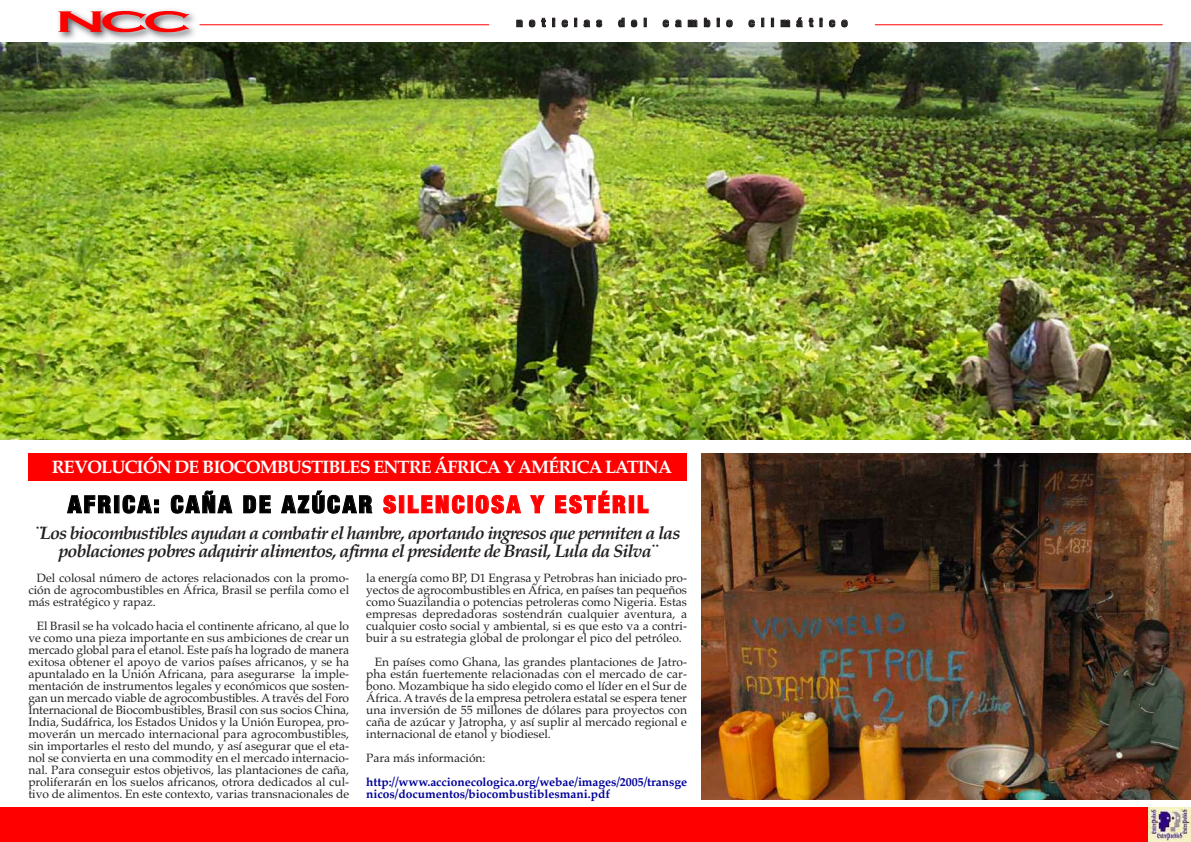
<style>
.page{position:relative;width:1191px;height:842px;background:#fff}
.page>*{position:absolute;margin:0;border:0;box-sizing:border-box;transform-origin:0 0}
.t1{font:900 condensed 24px "Helvetica Neue";letter-spacing:.1em;color:#000}
.t2{font:italic 700 18px/18px "Palatino";letter-spacing:-.05em;color:#231f20;text-align:center}
.t3{font:700 18px "Palatino";letter-spacing:-.05em;color:#fff}
.t4{font:12px/12px "Palatino";color:#231f20;text-align:justify}
.t5{font:700 12px/12px "Palatino";letter-spacing:-.005em;color:#009}
.t6{font:900 condensed 12px "Helvetica Neue";letter-spacing:.555em;color:#231f20}
.s1{color:#f00}
</style>
<div class="page">
<img style="left:53px;top:9px;width:148px;height:34px">
<svg style="left:58px;top:11px;width:131px;height:21px;background:#e47374"></svg>
<div style="left:0;top:807px;width:1191px;height:35px;background:#f00"></div>
<hr style="left:199px;top:24px;width:290px;height:1px;background:#f00">
<hr style="left:875px;top:24px;width:287px;height:1px;background:#f00">
<img style="left:1148px;top:807px;width:43px;height:35px">
<div style="left:28px;top:454px;width:659px;height:27px;background:#f00"></div>
<img style="left:701px;top:454px;width:490px;height:345px">
<img style="left:1px;top:43px;width:1190px;height:396px">
<p class="t6" style="left:516px;top:15px;width:87px">noticias</p>
<p class="t6" style="left:618px;top:15px;width:30px">del</p>
<p class="t6" style="left:663px;top:15px;width:71px">cambio</p>
<p class="t6" style="left:748px;top:15px;width:100px">climático</p>
<h2 class="t3" style="left:52px;top:456px;width:621px">REVOLUCIÓN DE BIOCOMBUSTIBLES ENTRE ÁFRICA Y AMÉRICA LATINA</h2>
<h1 class="t1" style="left:68px;top:489px;width:582px">AFRICA: CAÑA DE AZÚCAR <span class="s1">SILENCIOSA Y ESTÉRIL</span></h1>
<h2 class="t2" style="left:35px;top:523px;width:647px">¨Los biocombustibles ayudan a combatir el hambre, aportando ingresos que permiten a las poblaciones pobres adquirir alimentos, afirma el presidente de Brasil, Lula da Silva¨</h2>
<p class="t4" style="left:28px;top:571px;width:322px;text-indent:9px">Del colosal número de actores relacionados con la promo&shy;ción de agrocombustibles en África, Brasil se perfila como el más estratégico y rapaz.</p>
<p class="t4" style="left:28px;top:619px;width:322px;text-indent:9px">El Brasil se ha volcado hacia el continente africano, al que lo ve como una pieza importante en sus ambiciones de crear un mercado global para el etanol. Este país ha logrado de manera exitosa obtener el apoyo de varios países africanos, y se ha apuntalado en la Unión Africana, para asegurarse la imple&shy;mentación de instrumentos legales y económicos que sosten&shy;gan un mercado viable de agrocombustibles. A través del Foro Internacional de Biocombustibles, Brasil con sus socios China, India, Sudáfrica, los Estados Unidos y la Unión Europea, pro&shy;moverán un mercado internacional para agrocombustibles, sin importarles el resto del mundo, y así asegurar que el eta&shy;nol se convierta en una commodity en el mercado internacio&shy;nal. Para conseguir estos objetivos, las plantaciones de caña, proliferarán en los suelos africanos, otrora dedicados al cul&shy;tivo de alimentos. En este contexto, varias transnacionales de</p>
<p class="t4" style="left:366px;top:571px;width:322px">la energía como BP, D1 Engrasa y Petrobras han iniciado pro&shy;yectos de agrocombustibles en África, en países tan pequeños como Suazilandia o potencias petroleras como Nigeria. Estas empresas depredadoras sostendrán cualquier aventura, a cualquier costo social y ambiental, si es que esto va a contri&shy;buir a su estrategia global de prolongar el pico del petróleo.</p>
<p class="t4" style="left:366px;top:655px;width:322px;text-indent:9px">En países como Ghana, las grandes plantaciones de Jatro&shy;pha están fuertemente relacionadas con el mercado de car&shy;bono. Mozambique ha sido elegido como el líder en el Sur de África. A través de la empresa petrolera estatal se espera tener una inversión de 55 millones de dólares para proyectos con caña de azúcar y Jatropha, y así suplir al mercado regional e internacional de etanol y biodiesel.</p>
<p class="t4" style="left:366px;top:751px;width:121px">Para más información:</p>
<p class="t5" style="left:366px;top:775px;width:322px">http://www.accionecologica.org/webae/images/2005/transge nicos/documentos/biocombustiblesmani.pdf</p>
</div>
